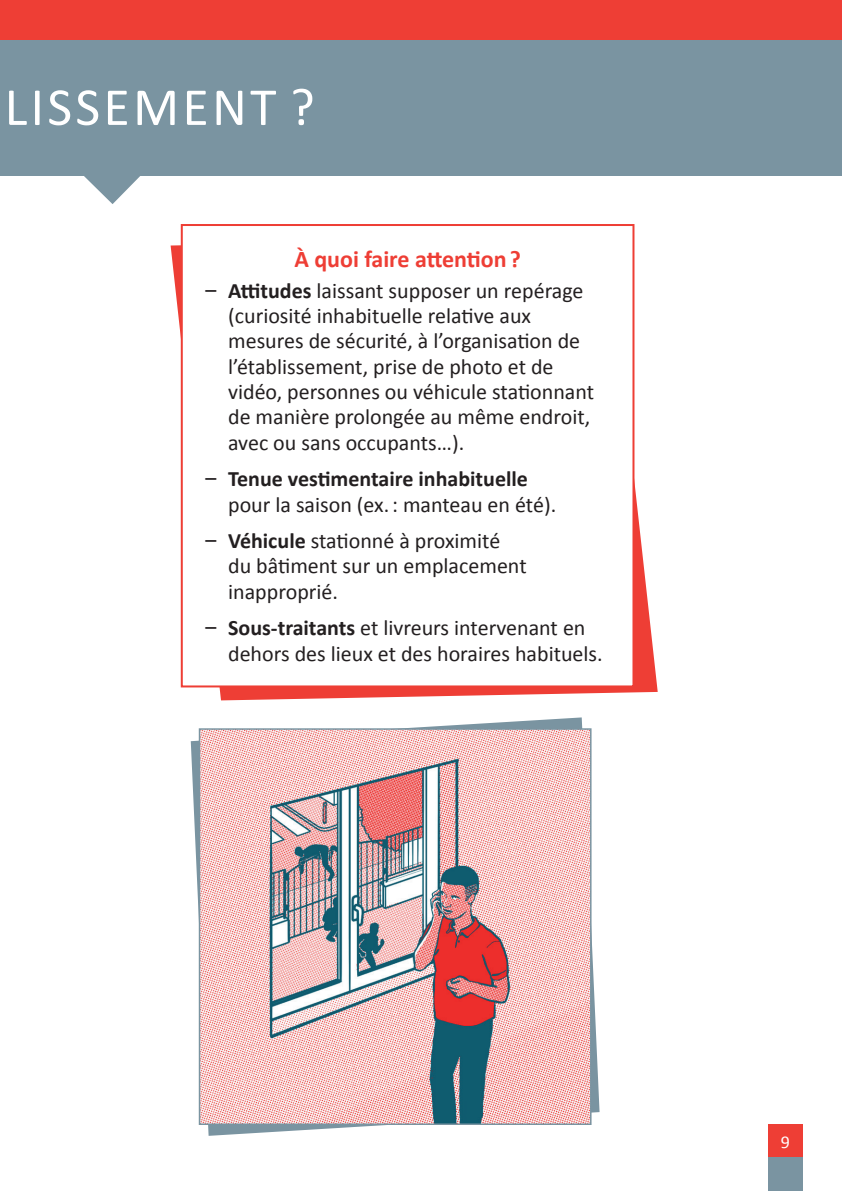
<style>
.page{position:relative;width:842px;height:1191px;background:#fff}
.page>*{position:absolute;margin:0;border:0;box-sizing:border-box;transform-origin:0 0}
.t1{font:54px "Calibri";letter-spacing:.06em;color:#fff}
.t2{font:700 24px "Calibri";color:#ee3e35}
.t3{font:22px/25.2px "Calibri";color:#231f20}
.t4{font:18px "Calibri";color:#fff}
.s1{font-weight:700}
</style>
<div class="page">
<div style="left:768px;top:1124px;width:34px;height:33px;background:#ee3e35"></div>
<div style="left:768px;top:1157px;width:34px;height:34px;background:#7a94a1"></div>
<div style="left:0;top:0;width:842px;height:176px;background:#7a94a1"></div>
<div style="left:0;top:0;width:842px;height:40px;background:#ee3e35"></div>
<svg style="left:84px;top:176px;width:56px;height:28px"></svg>
<svg style="left:171px;top:237px;width:487px;height:463px"></svg>
<div style="left:182px;top:225px;width:451px;height:461px;background:#fff"></div>
<div style="left:181px;top:224px;width:453px;height:463px;border:2px solid #ee3e35"></div>
<svg style="left:191px;top:717px;width:408px;height:418px"></svg>
<img style="left:201px;top:730px;width:388px;height:393px">
<div style="left:199px;top:728px;width:392px;height:397px;border:1px solid #7a94a1"></div>
<h1 class="t1" style="left:5px;top:73px;width:312px">LISSEMENT ?</h1>
<p class="t2" style="left:294px;top:244px;width:228px">À quoi faire attention?</p>
<p class="t3" style="left:228px;top:277px;width:368px;text-indent:-23px">͵͵ <span class="s1">Attitudes</span> laissant supposer un repérage (curiosité inhabituelle relative aux mesures de sécurité, à l’organisation de l’établissement, prise de photo et de vidéo, personnes ou véhicule stationnant de manière prolongée au même endroit, avec ou sans occupants…).</p>
<p class="t3" style="left:228px;top:465px;width:330px;text-indent:-23px">͵͵ <span class="s1">Tenue vestimentaire inhabituelle </span>pour la saison (ex.: manteau en été).</p>
<p class="t3" style="left:228px;top:527px;width:300px;text-indent:-23px">͵͵ <span class="s1">Véhicule</span> stationné à proximité du bâtiment sur un emplacement inapproprié.</p>
<p class="t3" style="left:228px;top:614px;width:376px;text-indent:-23px">͵͵ <span class="s1">Sous-traitants</span> et livreurs intervenant en dehors des lieux et des horaires habituels.</p>
<p class="t4" style="left:781px;top:1130px;width:11px">9</p>
</div>
